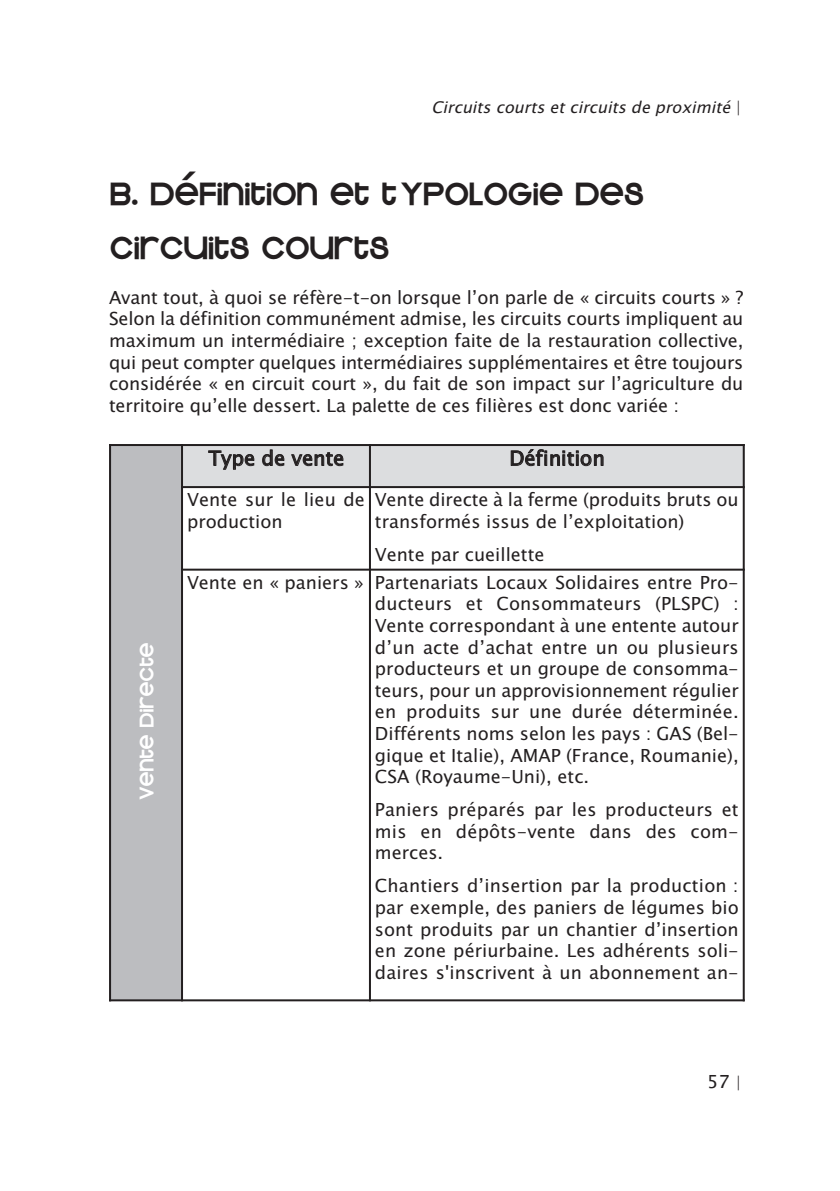
<style>
.page{position:relative;width:840px;height:1191px;background:#fff}
.page>*{position:absolute;margin:0;border:0;box-sizing:border-box;transform-origin:0 0}
.t1{font:36px/54px "Kravitz Extra Thermal";color:#231f20}
.t2{font:22px "Kravitz Extra Thermal";color:#fff}
.t3{font:20px "Lucida Sans Unicode";color:#231f20}
.t4{font:18px/21.6px "Lucida Sans Unicode";color:#231f20;text-align:justify}
.t5{font:italic 16px "Lucida Sans Unicode";color:#231f20}
.s1{font-style:normal}
.s2{font-size:16px}
</style>
<div class="page">
<div style="left:109px;top:444px;width:73px;height:556px;background:#bcbdc0"></div>
<div style="left:182px;top:444px;width:188px;height:43px;background:#dcdddf"></div>
<div style="left:370px;top:444px;width:374px;height:43px;background:#dcdddf"></div>
<hr style="left:109px;top:444px;width:2px;height:557px;background:#231f20">
<hr style="left:181px;top:444px;width:2px;height:557px;background:#231f20">
<hr style="left:369px;top:444px;width:2px;height:557px;background:#231f20">
<hr style="left:742px;top:444px;width:2px;height:557px;background:#231f20">
<hr style="left:109px;top:444px;width:635px;height:2px;background:#231f20">
<hr style="left:181px;top:486px;width:563px;height:2px;background:#231f20">
<hr style="left:181px;top:568px;width:563px;height:2px;background:#231f20">
<hr style="left:109px;top:999px;width:635px;height:2px;background:#231f20">
<p class="t5" style="left:431px;top:98px;width:311px">Circuits courts et circuits de proximité <span class="s1">|</span></p>
<h1 class="t1" style="left:109px;top:166px;width:535px">B. DÉFINITION ET TYPOLOGIE DES<br>CIRCUITS COURTS</h1>
<p class="t4" style="left:109px;top:287px;width:635px">Avant tout, à quoi se réfère-t-on lorsque l’on parle de « circuits courts » ?<br>Selon la définition communément admise, les circuits courts impliquent au maximum un intermédiaire ; exception faite de la restauration collective, qui peut compter quelques intermédiaires supplémentaires et être toujours considérée « en circuit court », du fait de son impact sur l’agriculture du territoire qu’elle dessert. La palette de ces filières est donc variée :</p>
<p class="t2" style="left:132px;top:802px;width:161px;rotate:-90deg">VENTE DIRECTE</p>
<p class="t3" style="left:208px;top:447px;width:137px">Type de vente</p>
<p class="t3" style="left:509px;top:447px;width:97px">Définition</p>
<p class="t4" style="left:187px;top:489px;width:179px">Vente sur le lieu de production</p>
<p class="t4" style="left:375px;top:489px;width:365px">Vente directe à la ferme (produits bruts ou transformés issus de l’exploitation)</p>
<p class="t4" style="left:187px;top:540px;width:553px;line-height:28px;text-align:center">Vente par cueillette<br>Vente en « paniers » Partenariats Locaux Solidaires entre Pro-</p>
<p class="t4" style="left:375px;top:593px;width:365px">ducteurs et Consommateurs (PLSPC) :<br>Vente correspondant à une entente autour d’un acte d’achat entre un ou plusieurs producteurs et un groupe de consomma&shy;teurs, pour un approvisionnement régulier en produits sur une durée déterminée.<br>Différents noms selon les pays : GAS (Bel&shy;gique et Italie), AMAP (France, Roumanie), CSA (Royaume-Uni), etc.</p>
<p class="t4" style="left:375px;top:799px;width:365px">Paniers préparés par les producteurs et mis en dépôts-vente dans des com&shy;merces.</p>
<p class="t4" style="left:375px;top:875px;width:365px">Chantiers d’insertion par la production : par exemple, des paniers de légumes bio sont produits par un chantier d’insertion en zone périurbaine. Les adhérents soli&shy;daires s'inscrivent à un abonnement an-</p>
<p class="t4" style="left:706px;top:1071px;width:36px">57 <span class="s2">|</span></p>
</div>
